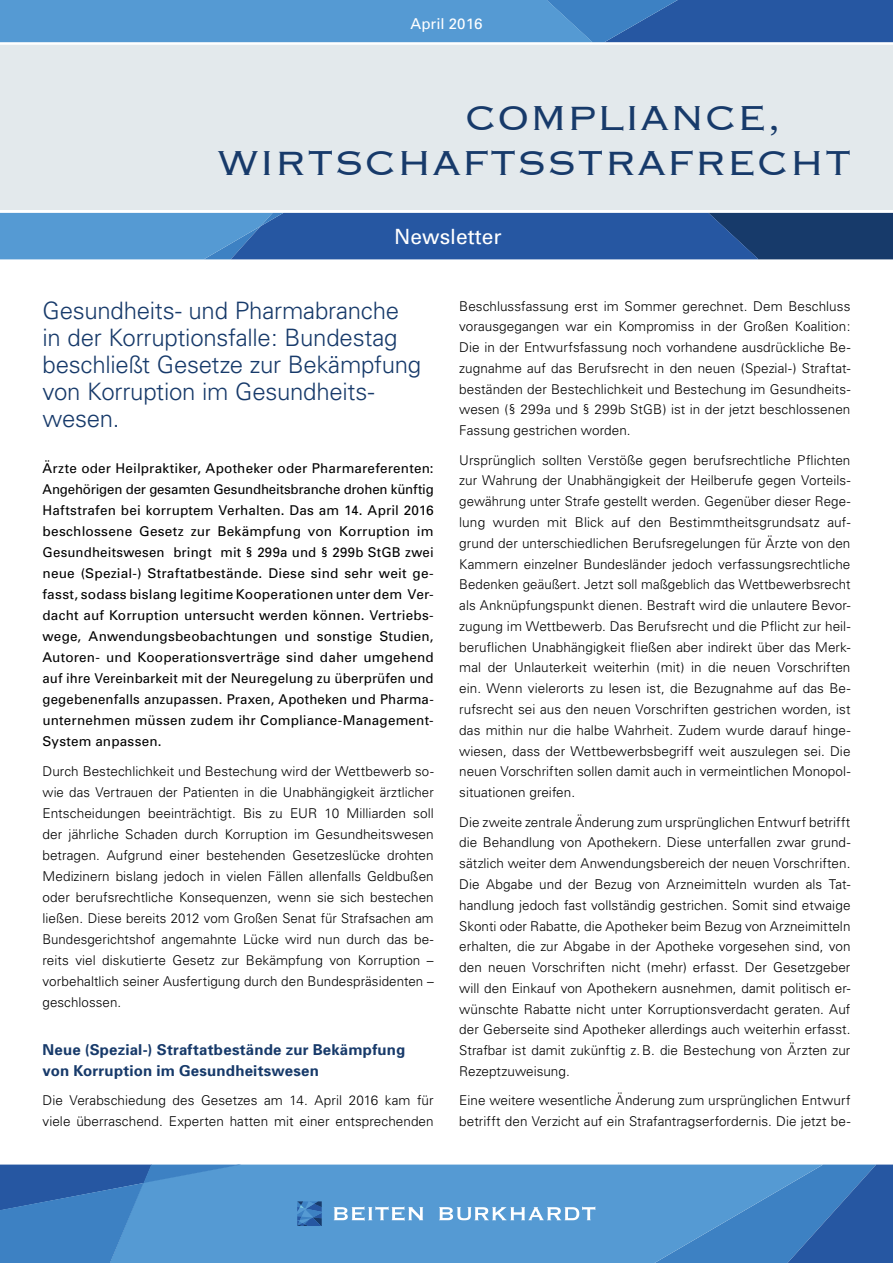
<style>
.page{position:relative;width:893px;height:1263px;background:#fff}
.page>*{position:absolute;margin:0;border:0;box-sizing:border-box;transform-origin:0 0}
.t1{font:300 45px/45px "Copperplate";color:#173a6a}
.t2{font:300 24px/27px "Univers";letter-spacing:-.01em;color:#173a6a}
.t3{font:21px "Univers";color:#fff}
.t4{font:700 15px/21px "Univers";letter-spacing:.015em;color:#173a6a}
.t5{font:15px "Univers";color:#fff}
.t6{font:300 13.5px/20.9px "Univers";letter-spacing:.005em;color:#000;text-align:justify}
.t7{font:13.5px/21px "Univers";letter-spacing:.015em;color:#000;text-align:justify}
</style>
<div class="page">
<div style="left:0;top:45px;width:893px;height:165px;background:#e3e9ec"></div>
<svg style="left:0;top:0;width:893px;height:42px;background:#4585c3"></svg>
<svg style="left:0;top:213px;width:893px;height:46px;background:#3064a5"></svg>
<svg style="left:823px;top:1164px;width:70px;height:99px;background:#2c61aa"></svg>
<svg style="left:241px;top:1164px;width:582px;height:99px;background:#5296d0"></svg>
<svg style="left:0;top:1164px;width:241px;height:99px;background:#4384c3"></svg>
<svg style="left:334px;top:1206px;width:89px;height:15px"></svg>
<svg style="left:297px;top:1201px;width:25px;height:25px"></svg>
<svg style="left:439px;top:1206px;width:156px;height:14px"></svg>
<p class="t5" style="left:411px;top:14px;width:73px">April 2016</p>
<h1 class="t1" style="left:217px;top:93px;width:636px;text-indent:248px">COMPLIANCE,<br>WIRTSCHAFTSSTRAFRECHT</h1>
<h3 class="t3" style="left:394px;top:223px;width:109px">Newsletter</h3>
<h2 class="t2" style="left:43px;top:297px;width:380px">Gesundheits- und Pharmabranche in der Korruptionsfalle: Bundestag beschließt Gesetze zur Bekämpfung von Korruption im Gesundheits&shy;wesen.</h2>
<p class="t7" style="left:43px;top:458px;width:393px">Ärzte oder Heilpraktiker, Apotheker oder Pharmareferenten:<br>Angehörigen der gesamten Gesundheitsbranche drohen künftig Haftstrafen bei korruptem Verhalten. Das am 14. April 2016 beschlossene Gesetz zur Bekämpfung von Korruption im Gesundheitswesen bringt mit § 299a und § 299b StGB zwei neue (Spezial-) Straftatbestände. Diese sind sehr weit ge&shy;fasst, sodass bislang legitime Kooperationen unter dem Ver&shy;dacht auf Korruption untersucht werden können. Vertriebs&shy;wege, Anwendungsbeobachtungen und sonstige Studien, Autoren- und Kooperationsverträge sind daher umgehend auf ihre Vereinbarkeit mit der Neuregelung zu überprüfen und gegebenenfalls anzupassen. Praxen, Apotheken und Pharma&shy;unternehmen müssen zudem ihr Compliance-Management-System anpassen.</p>
<p class="t6" style="left:43px;top:761px;width:393px">Durch Bestechlichkeit und Bestechung wird der Wettbewerb so&shy;wie das Vertrauen der Patienten in die Unabhängigkeit ärztlicher Entscheidungen beeinträchtigt. Bis zu EUR 10 Milliarden soll der jährliche Schaden durch Korruption im Gesundheitswesen betragen. Aufgrund einer bestehenden Gesetzeslücke drohten Medizinern bislang jedoch in vielen Fällen allenfalls Geldbußen oder berufsrechtliche Konsequenzen, wenn sie sich bestechen ließen. Diese bereits 2012 vom Großen Senat für Strafsachen am Bundesgerichtshof angemahnte Lücke wird nun durch das be&shy;reits viel diskutierte Gesetz zur Bekämpfung von Korruption – vorbehaltlich seiner Ausfertigung durch den Bundespräsidenten – geschlossen.</p>
<p class="t4" style="left:43px;top:1038px;width:364px">Neue (Spezial-) Straftatbestände zur Bekämpfung von Korruption im Gesundheitswesen</p>
<p class="t6" style="left:43px;top:1090px;width:393px">Die Verabschiedung des Gesetzes am 14. April 2016 kam für viele überraschend. Experten hatten mit einer entsprechenden</p>
<p class="t6" style="left:459px;top:295px;width:393px">Beschlussfassung erst im Sommer gerechnet. Dem Beschluss vorausgegangen war ein Kompromiss in der Großen Koalition:<br>Die in der Entwurfsfassung noch vorhandene ausdrückliche Be&shy;zugnahme auf das Berufsrecht in den neuen (Spezial-) Straftat&shy;beständen der Bestechlichkeit und Bestechung im Gesundheits&shy;wesen (§ 299a und § 299b StGB) ist in der jetzt beschlossenen Fassung gestrichen worden.</p>
<p class="t6" style="left:459px;top:449px;width:393px">Ursprünglich sollten Verstöße gegen berufsrechtliche Pflichten zur Wahrung der Unabhängigkeit der Heilberufe gegen Vorteils&shy;gewährung unter Strafe gestellt werden. Gegenüber dieser Rege&shy;lung wurden mit Blick auf den Bestimmtheitsgrundsatz auf&shy;grund der unterschiedlichen Berufsregelungen für Ärzte von den Kammern einzelner Bundesländer jedoch verfassungsrechtliche Bedenken geäußert. Jetzt soll maßgeblich das Wettbewerbsrecht als Anknüpfungspunkt dienen. Bestraft wird die unlautere Bevor&shy;zugung im Wettbewerb. Das Berufsrecht und die Pflicht zur heil&shy;beruflichen Unabhängigkeit fließen aber indirekt über das Merk&shy;mal der Unlauterkeit weiterhin (mit) in die neuen Vorschriften ein. Wenn vielerorts zu lesen ist, die Bezugnahme auf das Be&shy;rufsrecht sei aus den neuen Vorschriften gestrichen worden, ist das mithin nur die halbe Wahrheit. Zudem wurde darauf hinge&shy;wiesen, dass der Wettbewerbsbegriff weit auszulegen sei. Die neuen Vorschriften sollen damit auch in vermeintlichen Monopol&shy;situationen greifen.</p>
<p class="t6" style="left:459px;top:811px;width:393px">Die zweite zentrale Änderung zum ursprünglichen Entwurf betrifft die Behandlung von Apothekern. Diese unterfallen zwar grund&shy;sätzlich weiter dem Anwendungsbereich der neuen Vorschriften.<br>Die Abgabe und der Bezug von Arzneimitteln wurden als Tat&shy;handlung jedoch fast vollständig gestrichen. Somit sind etwaige Skonti oder Rabatte, die Apotheker beim Bezug von Arzneimitteln erhalten, die zur Abgabe in der Apotheke vorgesehen sind, von den neuen Vorschriften nicht (mehr) erfasst. Der Gesetzgeber will den Einkauf von Apothekern ausnehmen, damit politisch er&shy;wünschte Rabatte nicht unter Korruptionsverdacht geraten. Auf der Geberseite sind Apotheker allerdings auch weiterhin erfasst.<br>Strafbar ist damit zukünftig z.B. die Bestechung von Ärzten zur Rezeptzuweisung.</p>
<p class="t6" style="left:459px;top:1090px;width:393px">Eine weitere wesentliche Änderung zum ursprünglichen Entwurf betrifft den Verzicht auf ein Strafantragserfordernis. Die jetzt be-</p>
</div>
